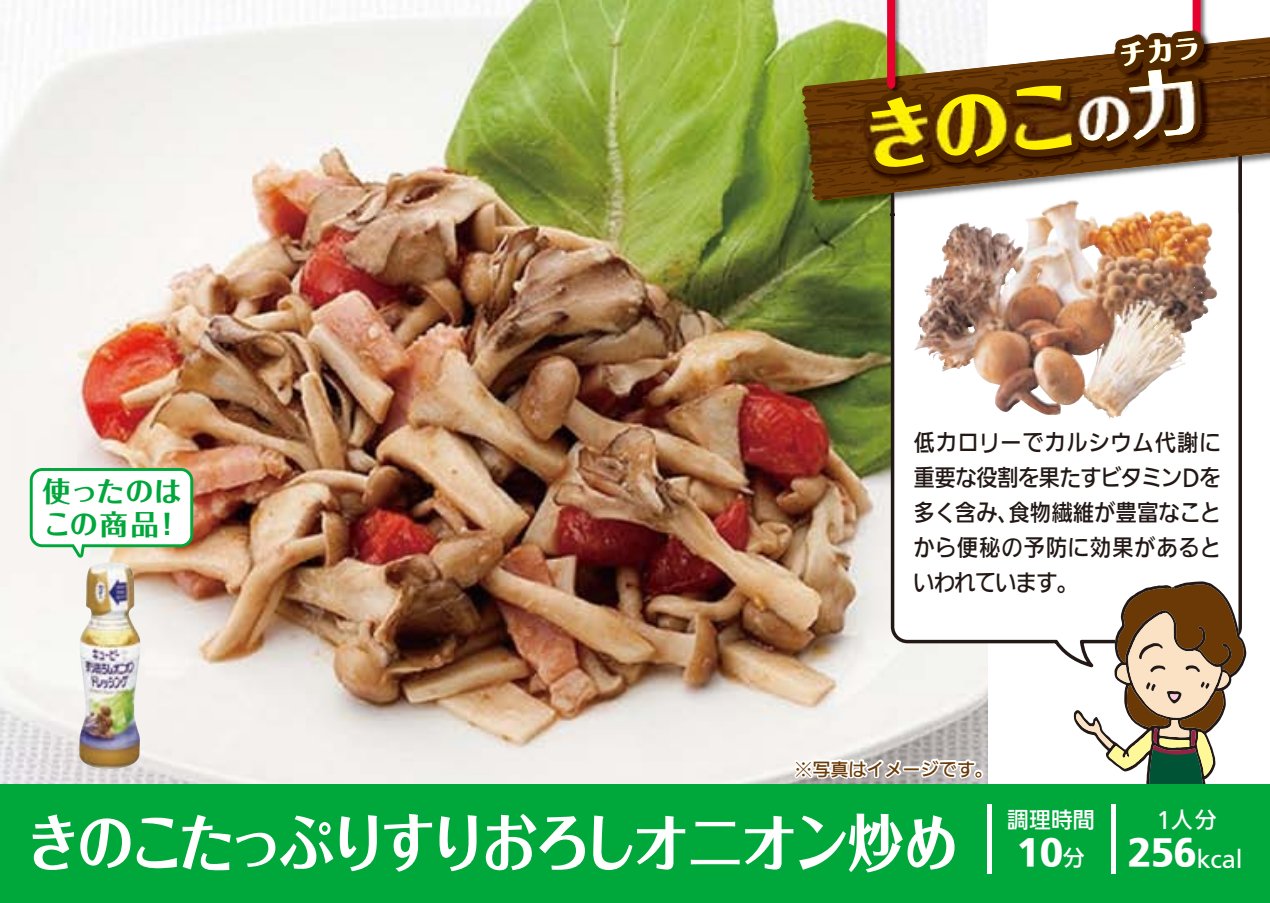
<style>
.page{position:relative;width:1270px;height:903px;background:#fff}
.page>*{position:absolute;margin:0;border:0;box-sizing:border-box;transform-origin:0 0}
.t1{font:800 77px "Folk Pro";color:#fff100}
.t2{font:700 63px "Folk Pro";letter-spacing:-.095em;color:#fff;scale:.9 1}
.t3{font:800 35px "Iwa UD Go Dsp Pro";color:#fff}
.t4{font:700 28px/33.2px "Folk Pro";letter-spacing:.02em;color:#00a73b}
.t5{font:500 22.75px/35px "Iwa UD Go Dsp Pro";letter-spacing:.015em;color:#221815;text-align:justify;scale:.92 1}
.t6{font:500 22.05px/39.2px "Iwa UD Go Dsp Pro";color:#fff;text-align:center}
.t7{font:500 17.5px "Iwa UD Go Dsp Pro";letter-spacing:.03em;color:#6a3906}
.s1{font-size:56px}
.s2{font-size:70px}
.s3{font-weight:800;font-size:35px}
.s4{font-weight:500;font-size:22.05px}
</style>
<div class="page">
<img style="left:0;top:0;width:987px;height:784px">
<svg style="left:891px;top:318px;width:351px;height:349px"></svg>
<svg style="left:1074px;top:581px;width:172px;height:203px"></svg>
<div style="left:0;top:784px;width:1270px;height:119px;background:#00a73b"></div>
<img style="left:795px;top:0;width:7px;height:213px">
<hr style="left:1112px;top:804px;width:4px;height:69px;background:#fff">
<div style="left:987px;top:804px;width:5px;height:69px;background:#fff"></div>
<svg style="left:791px;top:756px;width:113px;height:25px"></svg>
<div style="left:903px;top:766px;width:18px;height:5px;border:4px solid #fff"></div>
<svg style="left:918px;top:755px;width:60px;height:26px"></svg>
<div style="left:974px;top:769px;width:9px;height:10px;border:4px solid #fff;border-radius:50%"></div>
<div style="left:975px;top:771px;width:7px;height:7px;border:4px solid #fff;border-radius:50%"></div>
<img style="left:79px;top:563px;width:61px;height:206px">
<svg style="left:30px;top:468px;width:163px;height:90px"></svg>
<img style="left:802px;top:0;width:468px;height:318px">
<p class="t4" style="left:43px;top:470px;width:141px">使ったのはこの商品！</p>
<h1 class="t1" style="left:854px;top:71px;width:341px;rotate:-6deg">きのこ<span class="s1">の</span><span class="s2">力</span></h1>
<p class="t5" style="left:913px;top:425px;width:336px">低カロリーでカルシウム代謝に重要な役割を果たすビタミンDを多く含み、食物繊維が豊富なことから便秘の予防に効果があるといわれています。</p>
<p class="t7" style="left:795px;top:756px;width:199px">※写真はイメージです。</p>
<h2 class="t2" style="left:25px;top:789px;width:1040px">きのこたっぷりすりおろしオニオン炒め</h2>
<p class="t6" style="left:1128px;top:800px;width:116px">１人分<br><span class="s3">256</span>kcal</p>
<p class="t6" style="left:1007px;top:800px;width:89px">調理時間</p>
<h3 class="t3" style="left:1017px;top:826px;width:69px">10<span class="s4">分</span></h3>
</div>
